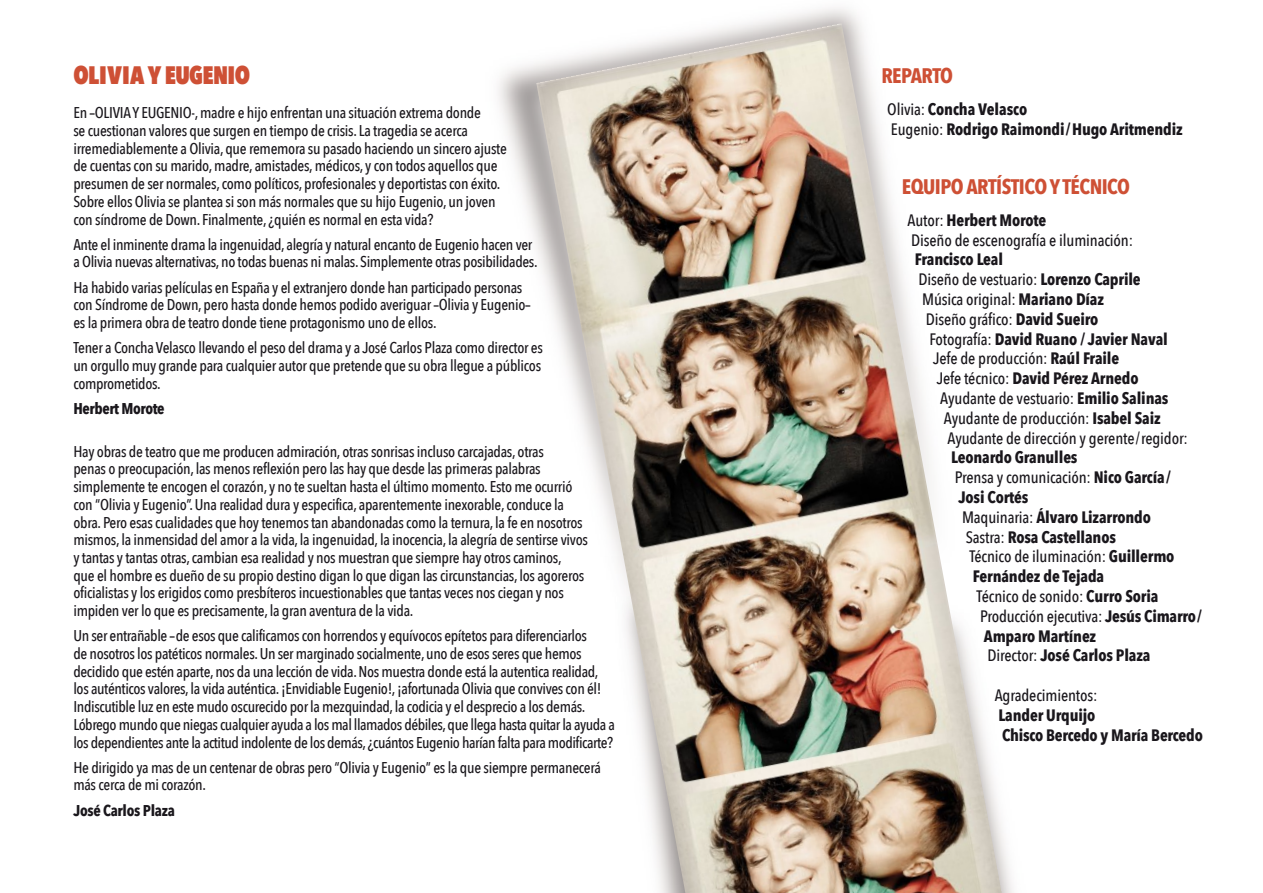
<style>
.page{position:relative;width:1263px;height:893px;background:#fff}
.page>*{position:absolute;margin:0;border:0;box-sizing:border-box;transform-origin:0 0}
.t1{font:800 25.2px "Avenir Next Condensed";letter-spacing:-.025em;color:#ce5035;scale:.95 1}
.t2{font:700 21px "Avenir Next Condensed";letter-spacing:-.025em;color:#ce5035}
.t3{font:500 16.5px/19.8px "Avenir Next Condensed";letter-spacing:-.01em;color:#1a171c}
.t4{font:700 16.5px/19.8px "Avenir Next Condensed";letter-spacing:-.01em;color:#1a171c}
.t5{font:500 15.6px/17.7px "Avenir Next Condensed";letter-spacing:-.02em;color:#1a171c}
.t6{font:700 15.6px "Avenir Next Condensed";letter-spacing:-.025em;color:#1a171c}
.s1{font-weight:500}
.s2{font-weight:700}
</style>
<div class="page">
<img style="left:536px;top:23px;width:466px;height:870px">
<h1 class="t1" style="left:73px;top:59px;width:187px">OLIVIA Y EUGENIO</h1>
<p class="t5" style="left:73px;top:104px;width:435px">En –OLIVIA Y EUGENIO-, madre e hijo enfrentan una situación extrema donde<br>se cuestionan valores que surgen en tiempo de crisis. La tragedia se acerca irremediablemente a Olivia, que rememora su pasado haciendo un sincero ajuste de cuentas con su marido, madre, amistades, médicos, y con todos aquellos que presumen de ser normales, como políticos, profesionales y deportistas con éxito.<br>Sobre ellos Olivia se plantea si son más normales que su hijo Eugenio, un joven con síndrome de Down. Finalmente, ¿quién es normal en esta vida?</p>
<p class="t5" style="left:73px;top:235px;width:466px">Ante el inminente drama la ingenuidad, alegría y natural encanto de Eugenio hacen ver a Olivia nuevas alternativas, no todas buenas ni malas. Simplemente otras posibilidades.</p>
<p class="t5" style="left:73px;top:278px;width:459px">Ha habido varias películas en España y el extranjero donde han participado personas con Síndrome de Down, pero hasta donde hemos podido averiguar –Olivia y Eugenio– es la primera obra de teatro donde tiene protagonismo uno de ellos.</p>
<p class="t5" style="left:73px;top:339px;width:471px;text-align:justify">Tener a Concha Velasco llevando el peso del drama y a José Carlos Plaza como director es un orgullo muy grande para cualquier autor que pretende que su obra llegue a públicos comprometidos.</p>
<p class="t6" style="left:73px;top:399px;width:93px">Herbert Morote</p>
<p class="t5" style="left:73px;top:442px;width:516px">Hay obras de teatro que me producen admiración, otras sonrisas incluso carcajadas, otras<br>penas o preocupación, las menos reflexión pero las hay que desde las primeras palabras simplemente te encogen el corazón, y no te sueltan hasta el último momento. Esto me ocurrió con “Olivia y Eugenio”. Una realidad dura y especifica, aparentemente inexorable, conduce la obra. Pero esas cualidades que hoy tenemos tan abandonadas como la ternura, la fe en nosotros mismos, la inmensidad del amor a la vida, la ingenuidad, la inocencia, la alegría de sentirse vivos y tantas y tantas otras, cambian esa realidad y nos muestran que siempre hay otros caminos,<br>que el hombre es dueño de su propio destino digan lo que digan las circunstancias, los agoreros oficialistas y los erigidos como presbíteros incuestionables que tantas veces nos ciegan y nos impiden ver lo que es precisamente, la gran aventura de la vida.</p>
<p class="t5" style="left:73px;top:627px;width:543px">Un ser entrañable –de esos que calificamos con horrendos y equívocos epítetos para diferenciarlos<br>de nosotros los patéticos normales. Un ser marginado socialmente, uno de esos seres que hemos decidido que estén aparte, nos da una lección de vida. Nos muestra donde está la autentica realidad, los auténticos valores, la vida auténtica. ¡Envidiable Eugenio!, ¡afortunada Olivia que convives con él!<br>Indiscutible luz en este mudo oscurecido por la mezquindad, la codicia y el desprecio a los demás.<br>Lóbrego mundo que niegas cualquier ayuda a los mal llamados débiles, que llega hasta quitar la ayuda a los dependientes ante la actitud indolente de los demás, ¿cuántos Eugenio harían falta para modificarte?</p>
<p class="t5" style="left:73px;top:758px;width:529px">He dirigido ya mas de un centenar de obras pero “Olivia y Eugenio” es la que siempre permanecerá más cerca de mi corazón.</p>
<p class="t6" style="left:73px;top:801px;width:103px">José Carlos Plaza</p>
<h2 class="t2" style="left:881px;top:63px;width:73px">REPARTO</h2>
<p class="t4" style="left:887px;top:99px;width:297px"><span class="s1">Olivia:</span> Concha Velasco<br><span class="s1">Eugenio:</span> Rodrigo Raimondi/Hugo Aritmendiz</p>
<h2 class="t2" style="left:902px;top:174px;width:230px">EQUIPO ARTÍSTICO Y TÉCNICO</h2>
<p class="t3" style="left:908px;top:210px;width:227px">Autor: <span class="s2">Herbert Morote<br></span>Diseño de escenografía e iluminación:</p>
<p class="t4" style="left:915px;top:250px;width:90px">Francisco Leal</p>
<p class="t3" style="left:918px;top:269px;width:224px">Diseño de vestuario: <span class="s2">Lorenzo Caprile</span></p>
<p class="t3" style="left:922px;top:289px;width:183px">Música original: <span class="s2">Mariano Díaz</span></p>
<p class="t3" style="left:926px;top:309px;width:174px">Diseño gráfico: <span class="s2">David Sueiro</span></p>
<p class="t4" style="left:929px;top:329px;width:240px"><span class="s1">Fotografía:</span> David Ruano / Javier Naval</p>
<p class="t3" style="left:933px;top:349px;width:188px">Jefe de producción: <span class="s2">Raúl Fraile</span></p>
<p class="t4" style="left:937px;top:368px;width:203px"><span class="s1">Jefe técnico:</span> David Pérez Arnedo</p>
<p class="t3" style="left:940px;top:388px;width:230px">Ayudante de vestuario: <span class="s2">Emilio Salinas</span></p>
<p class="t3" style="left:944px;top:408px;width:218px">Ayudante de producción: <span class="s2">Isabel Saiz</span></p>
<p class="t3" style="left:947px;top:428px;width:242px">Ayudante de dirección y gerente/regidor:</p>
<p class="t4" style="left:951px;top:448px;width:128px">Leonardo Granulles</p>
<p class="t3" style="left:955px;top:467px;width:218px">Prensa y comunicación: <span class="s2">Nico García/</span></p>
<p class="t4" style="left:958px;top:487px;width:72px">Josi Cortés</p>
<p class="t4" style="left:962px;top:507px;width:190px"><span class="s1">Maquinaria:</span> Álvaro Lizarrondo</p>
<p class="t4" style="left:966px;top:527px;width:152px"><span class="s1">Sastra:</span> Rosa Castellanos</p>
<p class="t3" style="left:969px;top:547px;width:207px">Técnico de iluminación: <span class="s2">Guillermo</span></p>
<p class="t4" style="left:973px;top:566px;width:133px">Fernández de Tejada</p>
<p class="t3" style="left:977px;top:586px;width:183px">Técnico de sonido: <span class="s2">Curro Soria</span></p>
<p class="t3" style="left:980px;top:606px;width:223px">Producción ejecutiva: <span class="s2">Jesús Cimarro/</span></p>
<p class="t4" style="left:984px;top:626px;width:114px">Amparo Martínez</p>
<p class="t4" style="left:987px;top:646px;width:165px"><span class="s1">Director:</span> José Carlos Plaza</p>
<p class="t3" style="left:995px;top:685px;width:104px">Agradecimientos:</p>
<p class="t4" style="left:998px;top:705px;width:206px">Lander Urquijo<br>Chisco Bercedo y María Bercedo</p>
</div>
